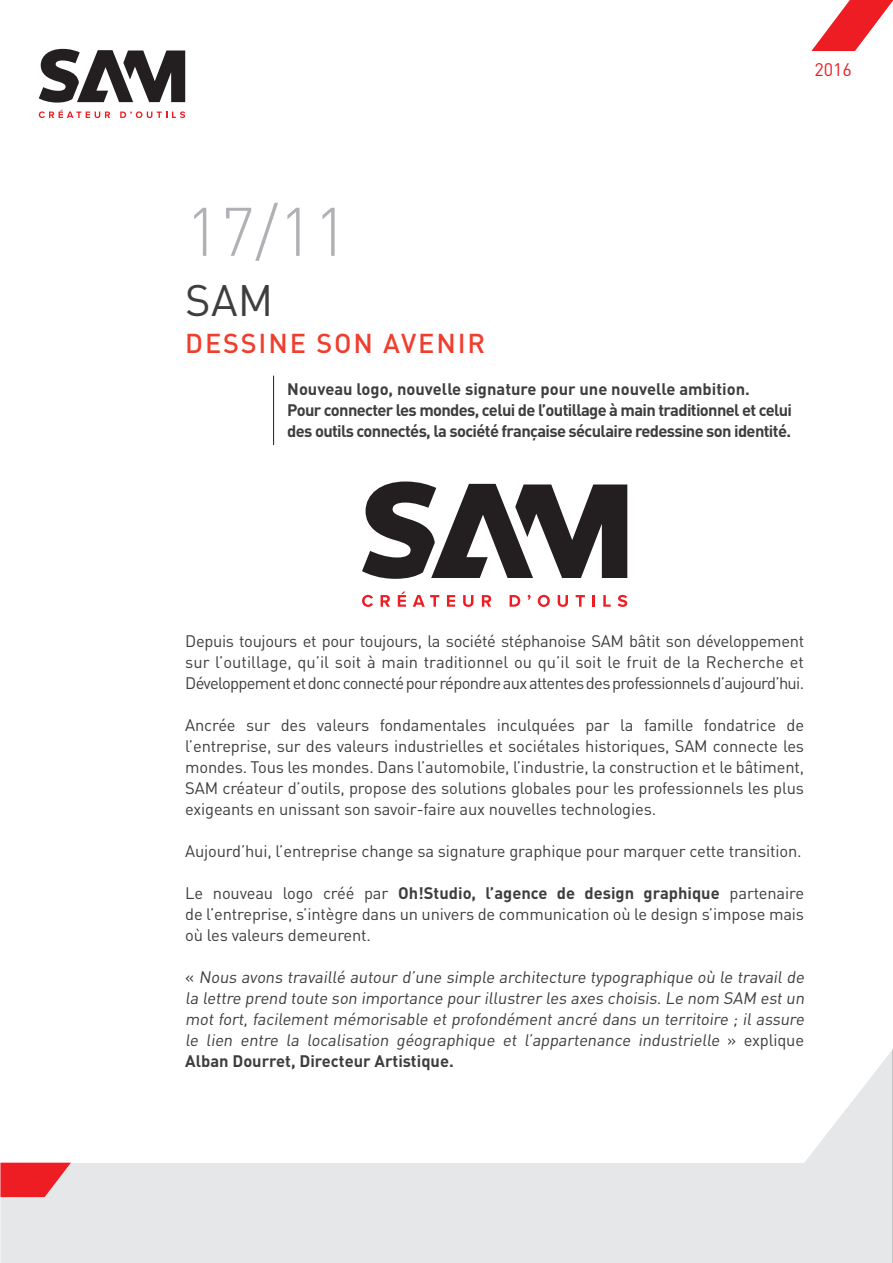
<style>
.page{position:relative;width:893px;height:1263px;background:#fff}
.page>*{position:absolute;margin:0;border:0;box-sizing:border-box;transform-origin:0 0}
.t1{font:300 67.5px "DIN";color:#b0b1b5}
.t2{font:43.5px "DIN";color:#3e3e3f}
.t3{font:500 27px "DIN";letter-spacing:.07em;color:#ef3e2e}
.t4{font:18px "DIN";color:#ee1d23}
.t5{font:16.5px/21px "DIN";letter-spacing:-.01em;color:#3e3e3f;text-align:justify}
.t6{font:700 16.5px/21px "DIN";letter-spacing:-.04em;color:#3e3e3f}
.t7{font:700 16.5px "DIN";color:#3e3e3f}
.s1{font-weight:700}
</style>
<div class="page">
<svg style="left:0;top:1051px;width:892px;height:212px"></svg>
<svg style="left:892px;top:1049px;width:1px;height:214px"></svg>
<svg style="left:0;top:1163px;width:71px;height:34px;background:#ec4449"></svg>
<svg style="left:811px;top:0;width:82px;height:51px"></svg>
<hr style="left:273px;top:376px;width:1px;height:69px;background:#231f20">
<svg style="left:39px;top:110px;width:71px;height:8px"></svg>
<svg style="left:120px;top:111px;width:65px;height:7px"></svg>
<svg style="left:39px;top:49px;width:146px;height:54px"></svg>
<svg style="left:362px;top:595px;width:11px;height:12px"></svg>
<svg style="left:381px;top:595px;width:9px;height:12px"></svg>
<svg style="left:398px;top:592px;width:8px;height:15px"></svg>
<svg style="left:413px;top:595px;width:26px;height:12px"></svg>
<svg style="left:447px;top:595px;width:8px;height:12px"></svg>
<svg style="left:463px;top:595px;width:10px;height:12px"></svg>
<svg style="left:482px;top:595px;width:9px;height:12px"></svg>
<svg style="left:510px;top:595px;width:10px;height:12px"></svg>
<svg style="left:538px;top:595px;width:12px;height:12px"></svg>
<svg style="left:558px;top:595px;width:10px;height:12px"></svg>
<svg style="left:576px;top:595px;width:9px;height:12px"></svg>
<svg style="left:592px;top:595px;width:3px;height:12px"></svg>
<svg style="left:603px;top:595px;width:8px;height:12px"></svg>
<svg style="left:618px;top:595px;width:9px;height:12px"></svg>
<svg style="left:362px;top:481px;width:265px;height:98px"></svg>
<p class="t4" style="left:814px;top:58px;width:39px">2016</p>
<h1 class="t1" style="left:185px;top:190px;width:164px">17/11</h1>
<h2 class="t2" style="left:185px;top:273px;width:90px">SAM</h2>
<h3 class="t3" style="left:185px;top:326px;width:302px">DESSINE SON AVENIR</h3>
<p class="t6" style="left:287px;top:378px;width:506px">Nouveau logo, nouvelle signature pour une nouvelle ambition.<br>Pour connecter les mondes, celui de l’outillage à main traditionnel et celui des outils connectés, la société française séculaire redessine son identité.</p>
<p class="t5" style="left:185px;top:631px;width:620px">Depuis toujours et pour toujours, la société stéphanoise SAM bâtit son développement sur l’outillage, qu’il soit à main traditionnel ou qu’il soit le fruit de la Recherche et Développement et donc connecté pour répondre aux attentes des professionnels d’aujourd’hui.</p>
<p class="t5" style="left:185px;top:715px;width:620px">Ancrée sur des valeurs fondamentales inculquées par la famille fondatrice de l’entreprise, sur des valeurs industrielles et sociétales historiques, SAM connecte les mondes. Tous les mondes. Dans l’automobile, l’industrie, la construction et le bâtiment, SAM créateur d’outils, propose des solutions globales pour les professionnels les plus exigeants en unissant son savoir-faire aux nouvelles technologies.</p>
<p class="t5" style="left:185px;top:841px;width:618px">Aujourd’hui, l’entreprise change sa signature graphique pour marquer cette transition.</p>
<p class="t5" style="left:185px;top:883px;width:620px">Le nouveau logo créé par <span class="s1">Oh!Studio, l’agence de design graphique</span> partenaire de l’entreprise, s’intègre dans un univers de communication où le design s’impose mais où les valeurs demeurent.</p>
<p class="t5" style="left:185px;top:967px;width:623px">« Nous avons travaillé autour d’une simple architecture typographique où le travail de la lettre prend toute son importance pour illustrer les axes choisis. Le nom SAM est un mot fort, facilement mémorisable et profondément ancré dans un territoire ; il assure le lien entre la localisation géographique et l’appartenance industrielle » ex p l i q u e</p>
<p class="t7" style="left:185px;top:1051px;width:270px">Alban Dourret, Directeur Artistique.</p>
</div>
